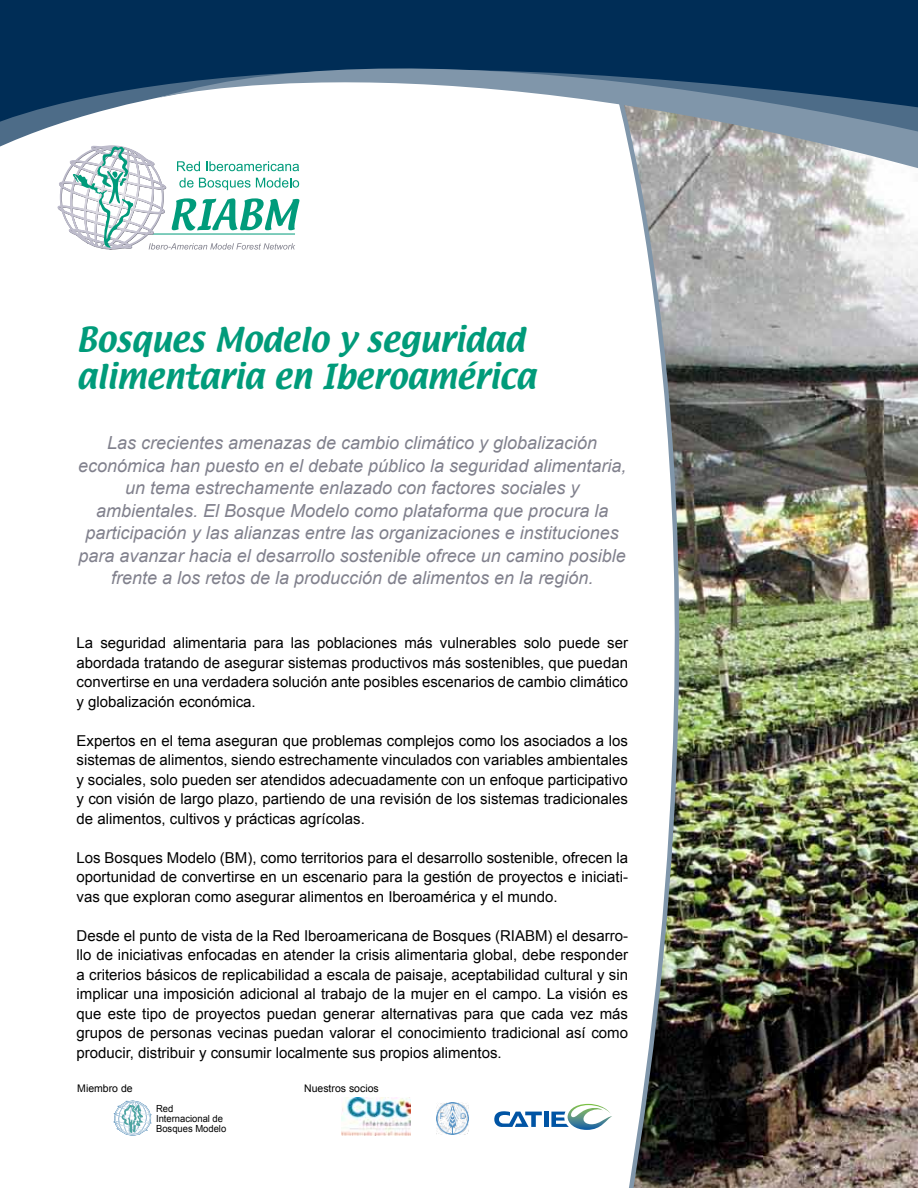
<style>
.page{position:relative;width:918px;height:1188px;background:#fff}
.page>*{position:absolute;margin:0;border:0;box-sizing:border-box;transform-origin:0 0}
.t1{font:30px/37.5px "Textile";color:#009b7a}
.t2{font:italic 18px/22.5px "Arial";color:#81818d;text-align:center}
.t3{font:15px/19.5px "Arial";color:#000;text-align:justify}
.t4{font:10.5px "Arial";color:#000}
.t5{font:9.75px/9.8px "Arial";color:#000;scale:.96 1}
</style>
<div class="page">
<img style="left:629px;top:174px;width:289px;height:1014px">
<svg style="left:0;top:0;width:918px;height:131px;background:#184065"></svg>
<svg style="left:158px;top:14px;width:760px;height:160px"></svg>
<svg style="left:57px;top:143px;width:246px;height:107px"></svg>
<svg style="left:113px;top:1100px;width:39px;height:36px"></svg>
<div style="left:544px;top:1112px;width:5px;height:15px;background:#0054a4"></div>
<svg style="left:494px;top:1111px;width:48px;height:16px"></svg>
<svg style="left:551px;top:1104px;width:61px;height:26px"></svg>
<img style="left:436px;top:1102px;width:33px;height:33px">
<img style="left:342px;top:1098px;width:68px;height:37px">
<h1 class="t1" style="left:77px;top:322px;width:460px">Bosques Modelo y seguridad alimentaria en Iberoamérica</h1>
<p class="t2" style="left:78px;top:432px;width:550px">Las crecientes amenazas de cambio climático y globalización económica han puesto en el debate público la seguridad alimentaria, un tema estrechamente enlazado con factores sociales y ambientales. El Bosque Modelo como plataforma que procura la participación y las alianzas entre las organizaciones e instituciones para avanzar hacia el desarrollo sostenible ofrece un camino posible frente a los retos de la producción de alimentos en la región.</p>
<p class="t3" style="left:77px;top:633px;width:553px">La seguridad alimentaria para las poblaciones más vulnerables solo puede ser abordada tratando de asegurar sistemas productivos más sostenibles, que puedan convertirse en una verdadera solución ante posibles escenarios de cambio climático y globalización económica.</p>
<p class="t3" style="left:77px;top:731px;width:553px">Expertos en el tema aseguran que problemas complejos como los asociados a los sistemas de alimentos, siendo estrechamente vinculados con variables ambientales y sociales, solo pueden ser atendidos adecuadamente con un enfoque participativo y con visión de largo plazo, partiendo de una revisión de los sistemas tradicionales de alimentos, cultivos y prácticas agrícolas.</p>
<p class="t3" style="left:77px;top:848px;width:553px">Los Bosques Modelo (BM), como territorios para el desarrollo sostenible, ofrecen la oportunidad de convertirse en un escenario para la gestión de proyectos e iniciati&shy;vas que exploran como asegurar alimentos en Iberoamérica y el mundo.</p>
<p class="t3" style="left:77px;top:926px;width:553px">Desde el punto de vista de la Red Iberoamericana de Bosques (RIABM) el desarro&shy;llo de iniciativas enfocadas en atender la crisis alimentaria global, debe responder a criterios básicos de replicabilidad a escala de paisaje, aceptabilidad cultural y sin implicar una imposición adicional al trabajo de la mujer en el campo. La visión es que este tipo de proyectos puedan generar alternativas para que cada vez más grupos de personas vecinas puedan valorar el conocimiento tradicional así como producir, distribuir y consumir localmente sus propios alimentos.</p>
<p class="t4" style="left:77px;top:1082px;width:57px">Miembro de</p>
<p class="t5" style="left:156px;top:1104px;width:75px">Red<br>Internacional de<br>Bosques Modelo</p>
<p class="t4" style="left:304px;top:1082px;width:76px">Nuestros socios</p>
</div>
